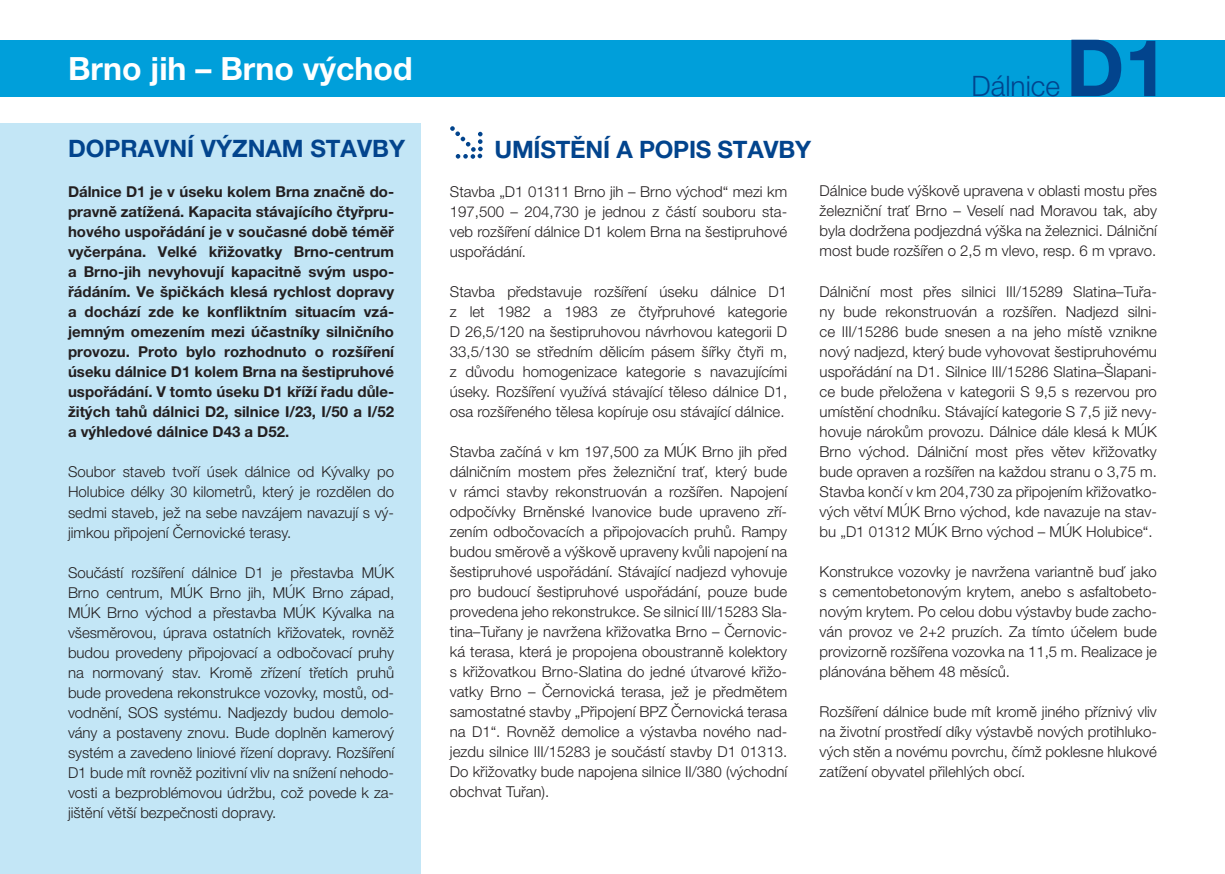
<style>
.page{position:relative;width:1225px;height:874px;background:#fff}
.page>*{position:absolute;margin:0;border:0;box-sizing:border-box;transform-origin:0 0}
.t1{font:700 78.8px "Helvetica Neue LT Pro";color:#02448d}
.t2{font:700 32px "Helvetica Neue LT Pro";color:#fff}
.t3{font:300 28.2px "Helvetica Neue LT Pro";color:#02448d}
.t4{font:700 24px "Helvetica Neue LT Pro";color:#02448d}
.t5{font:300 15px/20px "Helvetica Neue LT Pro";color:#231f20;text-align:justify}
.t6{font:700 15px/20px "Helvetica Neue LT Pro";color:#231f20;text-align:justify}
</style>
<div class="page">
<div style="left:0;top:40px;width:1225px;height:56px;background:#009fda"></div>
<div style="left:0;top:123px;width:421px;height:750px;background:#c3e6f6"></div>
<svg style="left:450px;top:126px;width:33px;height:33px"></svg>
<h2 class="t2" style="left:68px;top:48px;width:346px">Brno jih – Brno východ</h2>
<h3 class="t4" style="left:68px;top:133px;width:338px">DOPRAVNÍ VÝZNAM STAVBY</h3>
<p class="t6" style="left:68px;top:181px;width:328px">Dálnice D1 je v úseku kolem Brna značně do&shy;pravně zatížená. Kapacita stávajícího čtyřpru&shy;hového uspořádání je v současné době téměř vyčerpána. Velké křižovatky Brno-centrum a Brno-jih nevyhovují kapacitně svým uspo&shy;řádáním. Ve špičkách klesá rychlost dopravy a dochází zde ke konfliktním situacím vzá&shy;jemným omezením mezi účastníky silničního provozu. Proto bylo rozhodnuto o rozšíření úseku dálnice D1 kolem Brna na šestipruhové uspořádání. V tomto úseku D1 kříží řadu důle&shy;žitých tahů dálnici D2, silnice I/23, I/50 a I/52 a výhledové dálnice D43 a D52.</p>
<p class="t5" style="left:68px;top:461px;width:328px">Soubor staveb tvoří úsek dálnice od Kývalky po Holubice délky 30 kilometrů, který je rozdělen do sedmi staveb, jež na sebe navzájem navazují s vý&shy;jimkou připojení Černovické terasy.</p>
<p class="t5" style="left:68px;top:561px;width:328px">Součástí rozšíření dálnice D1 je přestavba MÚK Brno centrum, MÚK Brno jih, MÚK Brno západ, MÚK Brno východ a přestavba MÚK Kývalka na všesměrovou, úprava ostatních křižovatek, rovněž budou provedeny připojovací a odbočovací pruhy na normovaný stav. Kromě zřízení třetích pruhů bude provedena rekonstrukce vozovky, mostů, od&shy;vodnění, SOS systému. Nadjezdy budou demolo&shy;vány a postaveny znovu. Bude doplněn kamerový systém a zavedeno liniové řízení dopravy. Rozšíření D1 bude mít rovněž pozitivní vliv na snížení nehodo&shy;vosti a bezproblémovou údržbu, což povede k za&shy;jištění větší bezpečnosti dopravy.</p>
<h3 class="t3" style="left:971px;top:69px;width:90px">Dálnice</h3>
<h1 class="t1" style="left:1066px;top:19px;width:104px">D1</h1>
<h3 class="t4" style="left:494px;top:135px;width:318px">UMÍSTĚNÍ A POPIS STAVBY</h3>
<p class="t5" style="left:450px;top:181px;width:339px">Stavba „D1 01311 Brno jih – Brno východ“ mezi km 197,500 – 204,730 je jednou z částí souboru sta&shy;veb rozšíření dálnice D1 kolem Brna na šestipruhové uspořádání.</p>
<p class="t5" style="left:450px;top:281px;width:339px">Stavba představuje rozšíření úseku dálnice D1 z let 1982 a 1983 ze čtyřpruhové kategorie D 26,5/120 na šestipruhovou návrhovou kategorii D 33,5/130 se středním dělicím pásem šířky čtyři m, z důvodu homogenizace kategorie s navazujícími úseky. Rozšíření využívá stávající těleso dálnice D1, osa rozšířeného tělesa kopíruje osu stávající dálnice.</p>
<p class="t5" style="left:450px;top:441px;width:339px">Stavba začíná v km 197,500 za MÚK Brno jih před dálničním mostem přes železniční trať, který bude v rámci stavby rekonstruován a rozšířen. Napojení odpočívky Brněnské Ivanovice bude upraveno zří&shy;zením odbočovacích a připojovacích pruhů. Rampy budou směrově a výškově upraveny kvůli napojení na šestipruhové uspořádání. Stávající nadjezd vyhovuje pro budoucí šestipruhové uspořádání, pouze bude provedena jeho rekonstrukce. Se silnicí III/15283 Sla&shy;tina–Tuřany je navržena křižovatka Brno – Černovic&shy;ká terasa, která je propojena oboustranně kolektory s křižovatkou Brno-Slatina do jedné útvarové křižo&shy;vatky Brno – Černovická terasa, jež je předmětem samostatné stavby „Připojení BPZ Černovická terasa na D1“. Rovněž demolice a výstavba nového nad&shy;jezdu silnice III/15283 je součástí stavby D1 01313.<br>Do křižovatky bude napojena silnice II/380 (východní obchvat Tuřan).</p>
<p class="t5" style="left:819px;top:181px;width:339px">Dálnice bude výškově upravena v oblasti mostu přes železniční trať Brno – Veselí nad Moravou tak, aby byla dodržena podjezdná výška na železnici. Dálniční most bude rozšířen o 2,5 m vlevo, resp. 6 m vpravo.</p>
<p class="t5" style="left:819px;top:281px;width:339px">Dálniční most přes silnici III/15289 Slatina–Tuřa&shy;ny bude rekonstruován a rozšířen. Nadjezd silni&shy;ce III/15286 bude snesen a na jeho místě vznikne nový nadjezd, který bude vyhovovat šestipruhovému uspořádání na D1. Silnice III/15286 Slatina–Šlapani&shy;ce bude přeložena v kategorii S 9,5 s rezervou pro umístění chodníku. Stávající kategorie S 7,5 již nevy&shy;hovuje nárokům provozu. Dálnice dále klesá k MÚK Brno východ. Dálniční most přes větev křižovatky bude opraven a rozšířen na každou stranu o 3,75 m.<br>Stavba končí v km 204,730 za připojením křižovatko&shy;vých větví MÚK Brno východ, kde navazuje na stav&shy;bu „D1 01312 MÚK Brno východ – MÚK Holubice“.</p>
<p class="t5" style="left:819px;top:561px;width:339px">Konstrukce vozovky je navržena variantně buď jako s cementobetonovým krytem, anebo s asfaltobeto&shy;novým krytem. Po celou dobu výstavby bude zacho&shy;ván provoz ve 2+2 pruzích. Za tímto účelem bude provizorně rozšířena vozovka na 11,5 m. Realizace je plánována během 48 měsíců.</p>
<p class="t5" style="left:819px;top:701px;width:339px">Rozšíření dálnice bude mít kromě jiného příznivý vliv na životní prostředí díky výstavbě nových protihluko&shy;vých stěn a novému povrchu, čímž poklesne hlukové zatížení obyvatel přilehlých obcí.</p>
</div>
